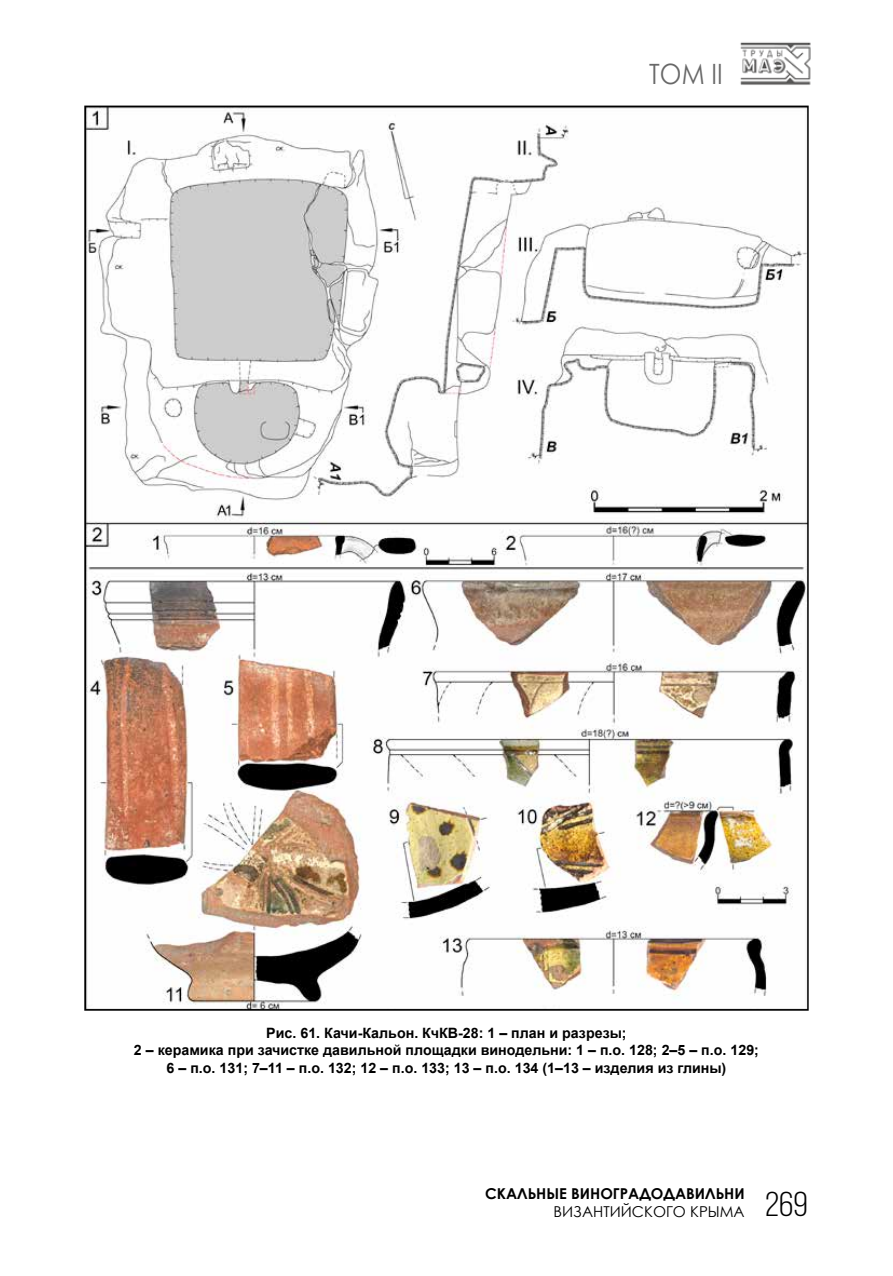
<style>
.page{position:relative;width:893px;height:1276px;background:#fff}
.page>*{position:absolute;margin:0;border:0;box-sizing:border-box;transform-origin:0 0}
.t1{font:34.5px "Bebas Neue";color:#000;scale:1.09 1}
.t2{font:28.05px "Century Gothic";color:#686868;scale:.89 1}
.t3{font:700 15px "Century Gothic";color:#000}
.t4{font:15px "Century Gothic";color:#000}
.t5{font:700 14.25px/17.2px "Arial";color:#000;text-align:center}
</style>
<div class="page">
<img style="left:740px;top:42px;width:71px;height:43px">
<img style="left:87px;top:109px;width:719px;height:898px">
<h2 class="t2" style="left:649px;top:54px;width:84px">ТОМ II</h2>
<p class="t5" style="left:134px;top:1024px;width:627px">Рис. 61. Качи-Кальон. КчКВ-28: 1 – план и разрезы;<br>2 – керамика при зачистке давильной площадки винодельни: 1 – п.о. 128; 2–5 – п.о. 129;<br>6 – п.о. 131; 7–11 – п.о. 132; 12 – п.о. 133; 13 – п.о. 134 (1–13 – изделия из глины)</p>
<p class="t3" style="left:485px;top:1182px;width:261px">СКАЛЬНЫЕ ВИНОГРАДОДАВИЛЬНИ</p>
<p class="t4" style="left:554px;top:1201px;width:193px">ВИЗАНТИЙСКОГО КРЫМА</p>
<h1 class="t1" style="left:765px;top:1185px;width:41px">269</h1>
</div>
